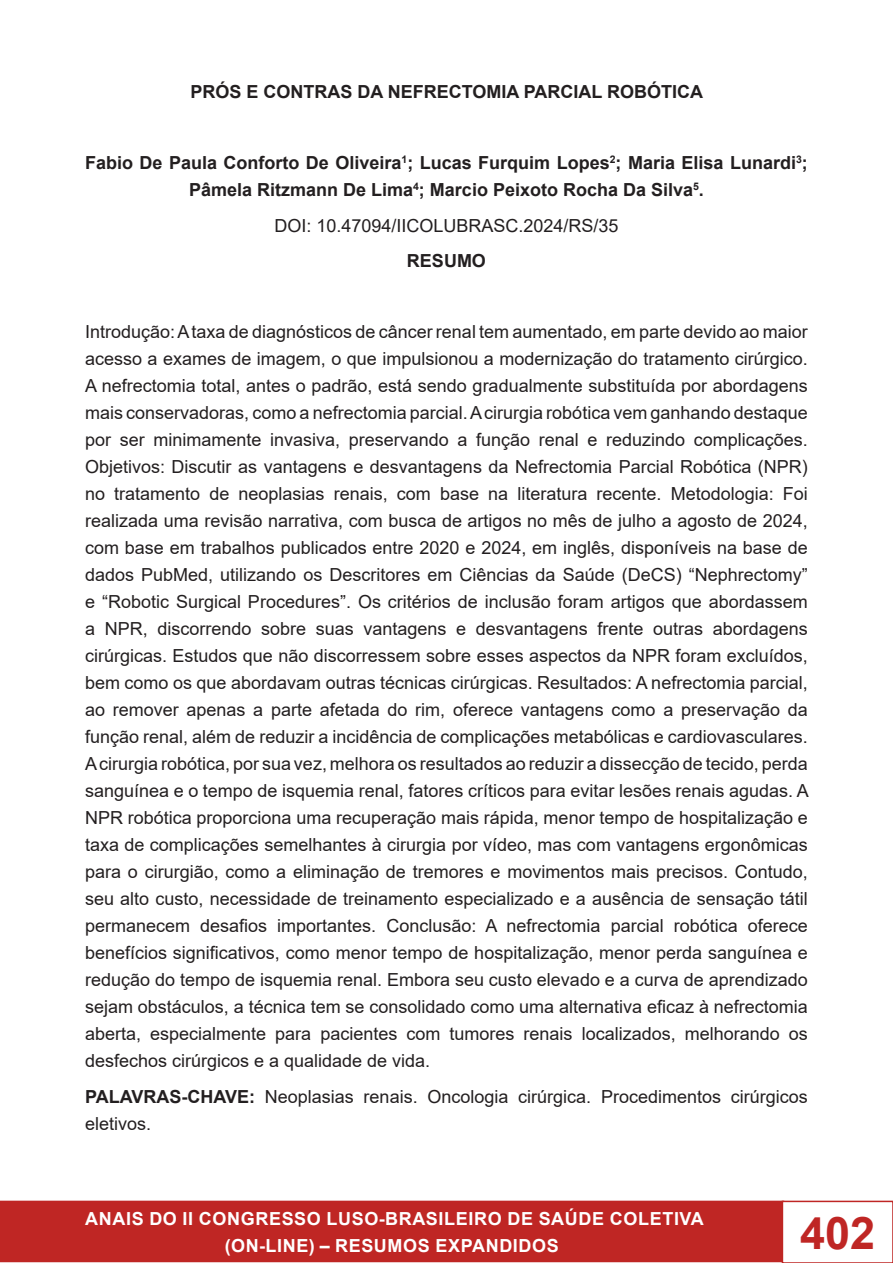
<style>
.page{position:relative;width:893px;height:1263px;background:#fff}
.page>*{position:absolute;margin:0;border:0;box-sizing:border-box;transform-origin:0 0}
.t1{font:700 45px "Arial";color:#bf2624}
.t2{font:18px/27px "Arial";color:#231f20;text-align:justify}
.t3{font:700 18px/27px "Arial";color:#231f20;text-align:center}
.t4{font:700 18px/27px "Arial";letter-spacing:.035em;color:#fff;text-align:center}
.s1{font-weight:700}
</style>
<div class="page">
<div style="left:1px;top:1201px;width:782px;height:60px;background:#bf2624"></div>
<div style="left:0;top:1201px;width:784px;height:61px;border:2px solid #bf2624"></div>
<div style="left:782px;top:1201px;width:111px;height:62px;border:2px solid #bf2624"></div>
<p class="t3" style="left:190px;top:79px;width:514px">PRÓS E CONTRAS DA NEFRECTOMIA PARCIAL ROBÓTICA</p>
<p class="t3" style="left:85px;top:150px;width:724px">Fabio De Paula Conforto De Oliveira<sup>1</sup>; Lucas Furquim Lopes<sup>2</sup>; Maria Elisa Lunardi<sup>3</sup>;<br>Pâmela Ritzmann De Lima<sup>4</sup>; Marcio Peixoto Rocha Da Silva<sup>5</sup>.</p>
<p class="t2" style="left:274px;top:212px;width:346px">DOI: 10.47094/IICOLUBRASC.2024/RS/35</p>
<p class="t3" style="left:407px;top:248px;width:81px">RESUMO</p>
<p class="t2" style="left:85px;top:318px;width:725px">Introdução: A taxa de diagnósticos de câncer renal tem aumentado, em parte devido ao maior acesso a exames de imagem, o que impulsionou a modernização do tratamento cirúrgico.<br>A nefrectomia total, antes o padrão, está sendo gradualmente substituída por abordagens mais conservadoras, como a nefrectomia parcial. A cirurgia robótica vem ganhando destaque por ser minimamente invasiva, preservando a função renal e reduzindo complicações.<br>Objetivos: Discutir as vantagens e desvantagens da Nefrectomia Parcial Robótica (NPR) no tratamento de neoplasias renais, com base na literatura recente. Metodologia: Foi realizada uma revisão narrativa, com busca de artigos no mês de julho a agosto de 2024, com base em trabalhos publicados entre 2020 e 2024, em inglês, disponíveis na base de dados PubMed, utilizando os Descritores em Ciências da Saúde (DeCS) “Nephrectomy” e “Robotic Surgical Procedures”. Os critérios de inclusão foram artigos que abordassem a NPR, discorrendo sobre suas vantagens e desvantagens frente outras abordagens cirúrgicas. Estudos que não discorressem sobre esses aspectos da NPR foram excluídos, bem como os que abordavam outras técnicas cirúrgicas. Resultados: A nefrectomia parcial, ao remover apenas a parte afetada do rim, oferece vantagens como a preservação da função renal, além de reduzir a incidência de complicações metabólicas e cardiovasculares.<br>A cirurgia robótica, por sua vez, melhora os resultados ao reduzir a dissecção de tecido, perda sanguínea e o tempo de isquemia renal, fatores críticos para evitar lesões renais agudas. A NPR robótica proporciona uma recuperação mais rápida, menor tempo de hospitalização e taxa de complicações semelhantes à cirurgia por vídeo, mas com vantagens ergonômicas para o cirurgião, como a eliminação de tremores e movimentos mais precisos. Contudo, seu alto custo, necessidade de treinamento especializado e a ausência de sensação tátil permanecem desafios importantes. Conclusão: A nefrectomia parcial robótica oferece benefícios significativos, como menor tempo de hospitalização, menor perda sanguínea e redução do tempo de isquemia renal. Embora seu custo elevado e a curva de aprendizado sejam obstáculos, a técnica tem se consolidado como uma alternativa eficaz à nefrectomia aberta, especialmente para pacientes com tumores renais localizados, melhorando os desfechos cirúrgicos e a qualidade de vida.</p>
<p class="t2" style="left:85px;top:1083px;width:724px"><span class="s1">PALAVRAS-CHAVE:</span> Neoplasias renais. Oncologia cirúrgica. Procedimentos cirúrgicos eletivos.</p>
<p class="t4" style="left:85px;top:1205px;width:620px">ANAIS DO II CONGRESSO LUSO-BRASILEIRO DE SAÚDE COLETIVA (ON-LINE) – RESUMOS EXPANDIDOS</p>
<h1 class="t1" style="left:800px;top:1201px;width:77px">402</h1>
</div>
